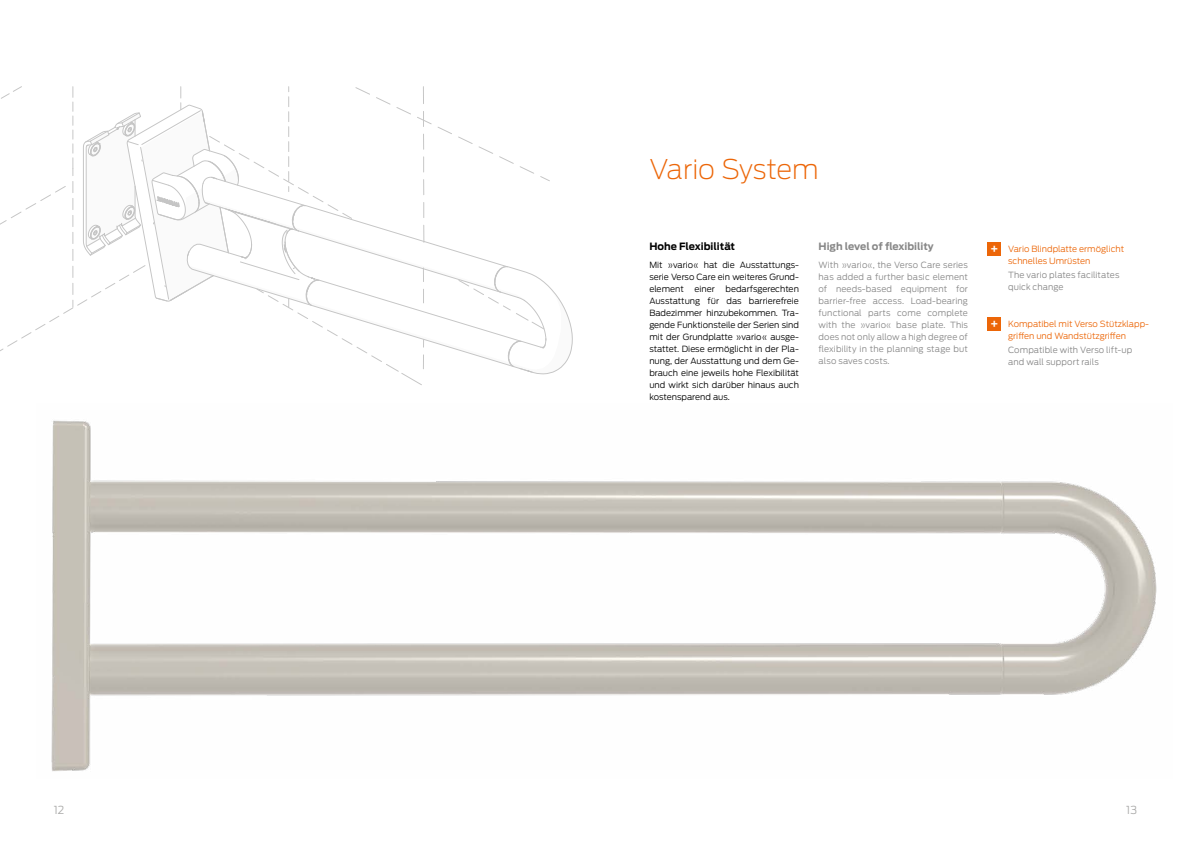
<style>
.page{position:relative;width:1191px;height:842px;background:#fff}
.page>*{position:absolute;margin:0;border:0;box-sizing:border-box;transform-origin:0 0}
.t1{font:200 27px "Antenna";color:#ec6608}
.t2{font:500 12px "Antenna";color:#fff}
.t3{font:300 11px "Antenna";color:#a8a8a7}
.t4{font:700 10px "Antenna";color:#878787}
.t5{font:700 10px "Antenna";color:#000}
.t6{font:300 8.5px/12px "Antenna";color:#000;text-align:justify}
.t7{font:300 8.5px/12px "Antenna";letter-spacing:.01em;color:#878787}
.t8{font:300 8.5px/12px "Antenna";color:#ec6608}
</style>
<div class="page">
<img style="left:51px;top:420px;width:1106px;height:351px">
<svg style="left:0;top:86px;width:572px;height:299px"></svg>
<div style="left:987px;top:242px;width:14px;height:14px;background:#ec6608"></div>
<div style="left:987px;top:317px;width:14px;height:14px;background:#ec6608"></div>
<h1 class="t1" style="left:649px;top:153px;width:171px">Vario System</h1>
<p class="t5" style="left:649px;top:241px;width:87px">Hohe Flexibilität</p>
<p class="t6" style="left:649px;top:259px;width:151px">Mit »vario« hat die Ausstattungs&shy;serie Verso Care ein weiteres Grund&shy;element</p>
<p class="t6" style="left:649px;top:283px;width:151px;text-indent:76px">bedarfsgerechten Ausstattung für das barrierefreie Badezimmer hinzubekommen. Tra&shy;gende Funktionsteile der Serien sind mit der Grundplatte »vario« ausge&shy;stattet. Diese ermöglicht in der Pla&shy;nung, der Ausstattung und dem Ge&shy;brauch eine jeweils hohe Flexibilität und wirkt sich darüber hinaus auch kostensparend aus.</p>
<p class="t6" style="left:694px;top:283px;width:22px">einer</p>
<p class="t4" style="left:818px;top:241px;width:117px">High level of flexibility</p>
<p class="t7" style="left:818px;top:259px;width:151px;text-align:justify">With »vario«, the Verso Care series has added a further basic element of needs-based equipment for barrier-free access. Load-bearing functional parts come complete with the »vario« base plate. This does not only allow a high degree of flexibility in the planning stage but also saves costs.</p>
<h2 class="t2" style="left:990px;top:242px;width:10px">+</h2>
<p class="t8" style="left:1008px;top:243px;width:117px">Vario Blindplatte ermöglicht schnelles Umrüsten</p>
<p class="t7" style="left:1008px;top:269px;width:113px">The vario plates facilitates quick change</p>
<h2 class="t2" style="left:990px;top:317px;width:10px">+</h2>
<p class="t8" style="left:1008px;top:318px;width:142px">Kompatibel mit Verso Stützklapp&shy;griffen und Wandstützgriffen</p>
<p class="t7" style="left:1008px;top:344px;width:126px">Compatible with Verso lift-up and wall support rails</p>
<p class="t3" style="left:54px;top:803px;width:12px">12</p>
<p class="t3" style="left:1126px;top:803px;width:12px">13</p>
</div>
